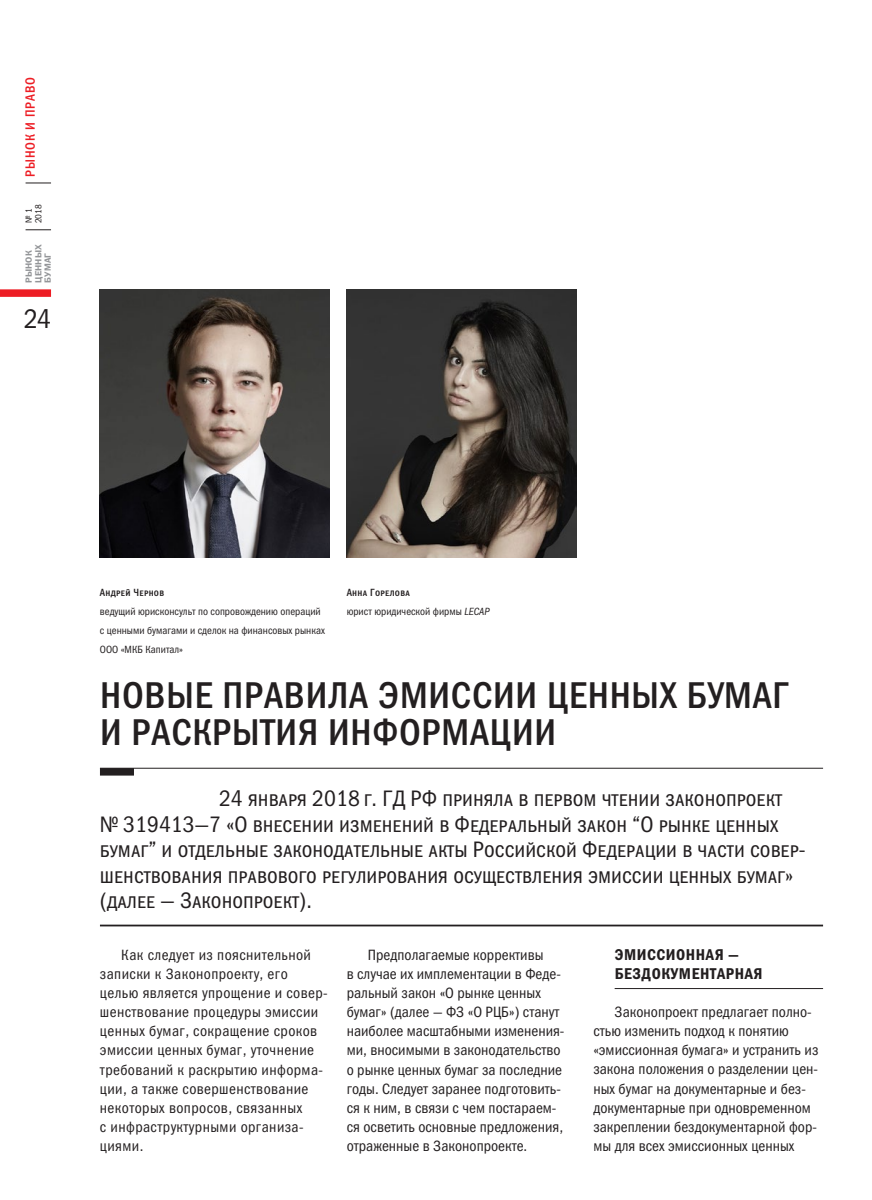
<style>
.page{position:relative;width:872px;height:1200px;background:#fff}
.page>*{position:absolute;margin:0;border:0;box-sizing:border-box;transform-origin:0 0}
.t1{font:37.5px "Franklin Gothic Medi Cond ITC";letter-spacing:.02em;color:#231f20}
.t2{font:27px "Franklin Gothic Book Cond ITC";color:#231f20}
.t3{font:22.5px/25.5px "Franklin Gothic Book Cond ITC";color:#231f20}
.t4{font:15.75px/19.2px "Franklin Gothic Demi Cond ITC";letter-spacing:.035em;color:#231f20}
.t5{font:15px/19.2px "Franklin Gothic Book Cond ITC";color:#231f20}
.t6{font:15px/19.2px "Franklin Gothic Book Cond ITC";letter-spacing:.025em;color:#231f20}
.t7{font:13.5px "Franklin Gothic Medi Cond ITC";letter-spacing:.06em;color:#ed1d24}
.t8{font:10.5px/19.2px "Franklin Gothic Book Cond ITC";color:#231f20}
.t9{font:10.5px "Franklin Gothic Medi Cond ITC";letter-spacing:.025em;color:#231f20}
.t10{font:9px/9.6px "Franklin Gothic Demi C";letter-spacing:.02em;color:#939598}
.t11{font:9px/9.6px "Franklin Gothic Book Cond ITC";color:#231f20}
.s1{font-style:italic}
</style>
<div class="page">
<svg style="left:26px;top:229px;width:25px;height:1px"></svg>
<svg style="left:26px;top:183px;width:25px;height:1px"></svg>
<div style="left:0;top:289px;width:51px;height:8px;background:#ed1d24"></div>
<img style="left:347px;top:289px;width:229px;height:268px">
<img style="left:100px;top:289px;width:230px;height:268px">
<hr style="left:100px;top:767px;width:723px;height:1px;background:#231f20">
<hr style="left:100px;top:924px;width:723px;height:2px;background:#231f20">
<hr style="left:614px;top:988px;width:209px;height:1px;background:#231f20">
<div style="left:100px;top:767px;width:34px;height:8px;background:#231f20"></div>
<p class="t7" style="left:22px;top:176px;width:101px;rotate:-90deg">Рынок и право</p>
<p class="t11" style="left:24px;top:223px;width:21px;rotate:-90deg">№ 1<br>2018</p>
<p class="t10" style="left:24px;top:283px;width:40px;rotate:-90deg">РЫНОК<br>ЦЕННЫХ<br>БУМАГ</p>
<h2 class="t2" style="left:24px;top:303px;width:29px">24</h2>
<p class="t9" style="left:100px;top:586px;width:66px">Андрей Чернов</p>
<p class="t8" style="left:100px;top:601px;width:226px">ведущий юрисконсульт по сопровождению операций с ценными бумагами и сделок на финансовых рынках<br>ООО «МКБ Капитал»</p>
<p class="t9" style="left:347px;top:586px;width:65px">Анна Горелова</p>
<p class="t8" style="left:347px;top:601px;width:144px">юрист юридической фирмы <span class="s1">LECAP</span></p>
<h1 class="t1" style="left:100px;top:672px;width:24px">НОВЫ</h1>
<h1 class="t1" style="left:195px;top:672px;width:416px">Е ПРАВИЛА ЭМИССИИ ЦЕННЫ</h1>
<h1 class="t1" style="left:660px;top:672px;width:131px">Х БУМАГ</h1>
<h1 class="t1" style="left:100px;top:710px;width:433px">И РАСКРЫТИЯ ИНФОРМАЦИИ</h1>
<p class="t3" style="left:100px;top:786px;width:707px;text-indent:119px">24 января 2018 г. ГД РФ приняла в первом чтении законопроект № 319413—7 «О внесении изменений в Федеральный закон “О рынке ценных бумаг” и отдельные законодательные акты Российской Федерации в части совер&shy;шенствования правового регулирования осуществления эмиссии ценных бумаг» (далее — Законопроект).</p>
<p class="t6" style="left:100px;top:944px;width:229px;text-indent:21px">Как следует из пояснительной записки к Законопроекту, его целью является упрощение и совер&shy;шенствование процедуры эмиссии ценных бумаг, сокращение сроков эмиссии ценных бумаг, уточнение требований к раскрытию информа&shy;ции, а также совершенствование некоторых вопросов, связанных<br>с инфраструктурными организа&shy;циями.</p>
<p class="t5" style="left:347px;top:944px;width:219px;text-indent:21px">Предполагаемые коррективы<br>в случае их имплементации в Феде&shy;ральный закон «О рынке ценных бумаг» (далее — ФЗ «О РЦБ») станут наиболее масштабными изменения&shy;ми, вносимыми в законодательство о рынке ценных бумаг за последние годы. Следует заранее подготовить&shy;ся к ним, в связи с чем постараем&shy;ся осветить основные предложения, отраженные в Законопроекте.</p>
<p class="t4" style="left:614px;top:944px;width:149px">ЭМИССИОННАЯ —<br>БЕЗДОКУМЕНТАРНАЯ</p>
<p class="t5" style="left:593px;top:1002px;width:226px;text-indent:21px">Законопроект предлагает полно&shy;стью изменить подход к понятию «эмиссионная бумага» и устранить из закона положения о разделении цен&shy;ных бумаг на документарные и без&shy;документарные при одновременном закреплении бездокументарной фор&shy;мы для всех эмиссионных ценных</p>
</div>
